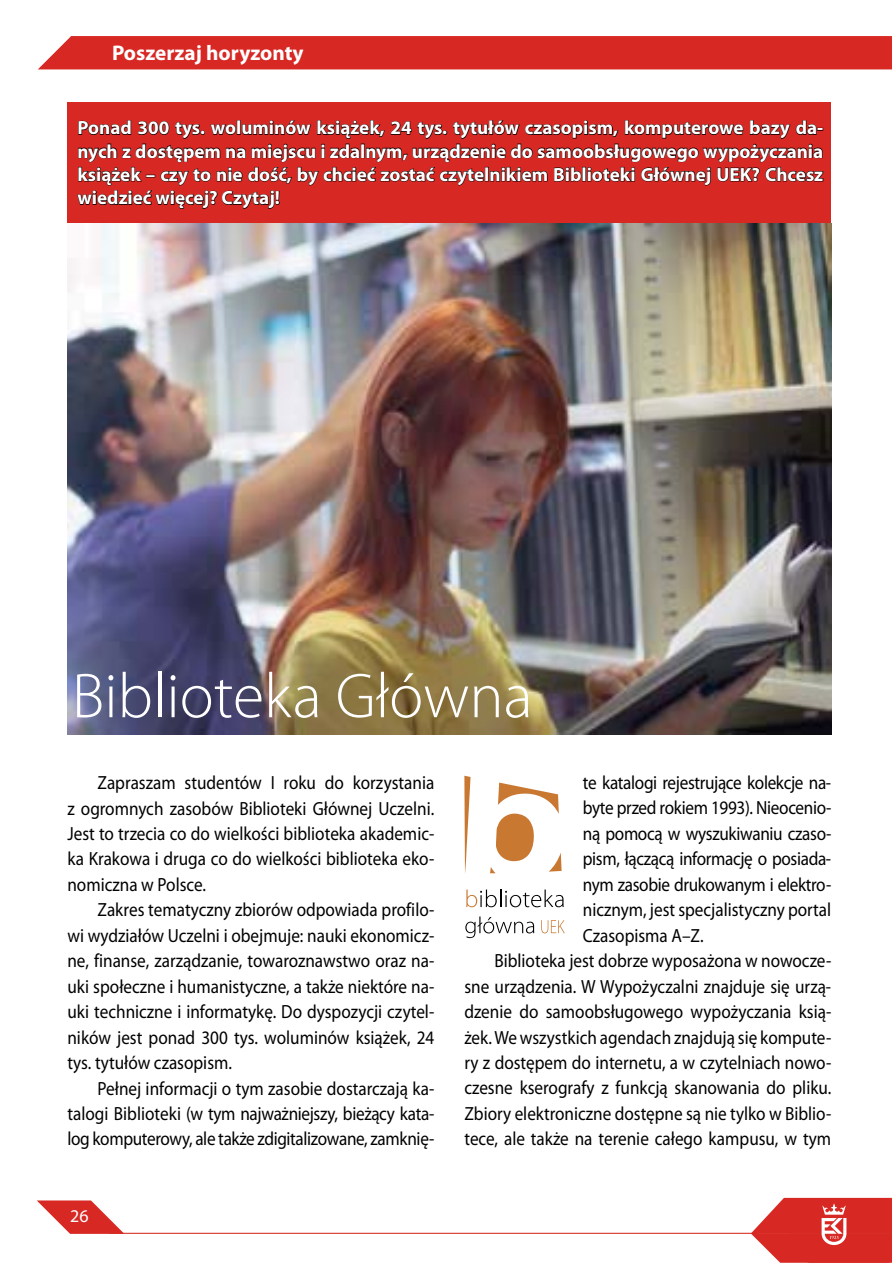
<style>
.page{position:relative;width:893px;height:1263px;background:#fff}
.page>*{position:absolute;margin:0;border:0;box-sizing:border-box;transform-origin:0 0}
.t1{font:300 63.9px "Myriad Pro";color:#fff}
.t2{font:700 21.15px "Myriad Pro";color:#fff}
.t3{font:19.05px "Myriad Pro";color:#000;scale:.9 1}
.t4{font:19.05px "Myriad Pro";letter-spacing:-.02em;color:#000;scale:.9 1}
.t5{font:700 19.05px/23.4px "Myriad Pro";color:#fff;text-align:justify}
.t6{font:18px "Myriad Pro";color:#fff}
</style>
<div class="page">
<div style="left:38px;top:36px;width:853px;height:33px;background:#d72823"></div>
<div style="left:67px;top:102px;width:764px;height:124px;background:#d72823"></div>
<img style="left:67px;top:224px;width:764px;height:510px">
<svg style="left:77px;top:120px;width:746px;height:89px"></svg>
<svg style="left:466px;top:890px;width:98px;height:17px"></svg>
<svg style="left:465px;top:917px;width:69px;height:21px"></svg>
<svg style="left:541px;top:920px;width:24px;height:13px"></svg>
<svg style="left:464px;top:776px;width:98px;height:98px"></svg>
<hr style="left:109px;top:1233px;width:649px;height:1px;background:#d63227">
<svg style="left:750px;top:1198px;width:141px;height:65px"></svg>
<svg style="left:37px;top:1200px;width:87px;height:34px"></svg>
<p class="t2" style="left:112px;top:44px;width:193px">Poszerzaj horyzonty</p>
<p class="t5" style="left:77px;top:118px;width:747px">Ponad 300 tys. woluminów książek, 24 tys. tytułów czasopism, komputerowe bazy da&shy;nych z dostępem na miejscu i zdalnym, urządzenie do samoobsługowego wypożyczania książek – czy to nie dość, by chcieć zostać czytelnikiem Biblioteki Głównej UEK? Chcesz wiedzieć więcej? Czytaj!</p>
<p class="t1" style="left:72px;top:658px;width:462px">Biblioteka Główna</p>
<p class="t3" style="left:97px;top:775px;width:376px">Zapraszam studentów I roku do korzystania</p>
<p class="t3" style="left:67px;top:801px;width:409px">z ogromnych zasobów Biblioteki Głównej Uczelni.</p>
<p class="t3" style="left:67px;top:826px;width:409px">Jest to trzecia co do wielkości biblioteka akademic-</p>
<p class="t3" style="left:67px;top:852px;width:409px">ka Krakowa i druga co do wielkości biblioteka eko-</p>
<p class="t3" style="left:67px;top:877px;width:156px">nomiczna w Polsce.</p>
<p class="t3" style="left:97px;top:903px;width:376px">Zakres tematyczny zbiorów odpowiada profilo-</p>
<p class="t3" style="left:67px;top:928px;width:409px">wi wydziałów Uczelni i obejmuje: nauki ekonomicz-</p>
<p class="t3" style="left:67px;top:954px;width:409px">ne, finanse, zarządzanie, towaroznawstwo oraz na-</p>
<p class="t3" style="left:67px;top:979px;width:409px">uki społeczne i humanistyczne, a także niektóre na-</p>
<p class="t3" style="left:67px;top:1005px;width:409px">uki techniczne i informatykę. Do dyspozycji czytel-</p>
<p class="t3" style="left:67px;top:1030px;width:409px">ników jest ponad 300 tys. woluminów książek, 24</p>
<p class="t3" style="left:67px;top:1055px;width:184px">tys. tytułów czasopism.</p>
<p class="t3" style="left:98px;top:1081px;width:376px">Pełnej informacji o tym zasobie dostarczają ka-</p>
<p class="t4" style="left:67px;top:1106px;width:409px">talogi Biblioteki (w tym najważniejszy, bieżący kata-</p>
<p class="t4" style="left:67px;top:1132px;width:409px">log komputerowy, ale także zdigitalizowane, zamknię-</p>
<p class="t6" style="left:70px;top:1210px;width:20px">26</p>
<p class="t4" style="left:583px;top:775px;width:277px">te katalogi rejestrujące kolekcje na-</p>
<p class="t4" style="left:583px;top:801px;width:278px">byte przed rokiem 1993). Nieocenio-</p>
<p class="t4" style="left:583px;top:826px;width:278px">ną pomocą w wyszukiwaniu czaso-</p>
<p class="t4" style="left:583px;top:852px;width:277px">pism, łączącą informację o posiada-</p>
<p class="t4" style="left:583px;top:877px;width:278px">nym zasobie drukowanym i elektro-</p>
<p class="t3" style="left:583px;top:903px;width:278px">nicznym, jest specjalistyczny portal</p>
<p class="t3" style="left:583px;top:928px;width:136px">Czasopisma A–Z.</p>
<p class="t3" style="left:494px;top:954px;width:376px">Biblioteka jest dobrze wyposażona w nowocze-</p>
<p class="t3" style="left:464px;top:979px;width:409px">sne urządzenia. W Wypożyczalni znajduje się urzą-</p>
<p class="t3" style="left:464px;top:1004px;width:409px">dzenie do samoobsługowego wypożyczania ksią-</p>
<p class="t3" style="left:464px;top:1030px;width:409px">żek. We wszystkich agendach znajdują się kompute-</p>
<p class="t3" style="left:464px;top:1055px;width:409px">ry z dostępem do internetu, a w czytelniach nowo-</p>
<p class="t3" style="left:464px;top:1081px;width:409px">czesne kserografy z funkcją skanowania do pliku.</p>
<p class="t3" style="left:464px;top:1106px;width:409px">Zbiory elektroniczne dostępne są nie tylko w Biblio-</p>
<p class="t3" style="left:464px;top:1132px;width:409px">tece, ale także na terenie całego kampusu, w tym</p>
</div>
